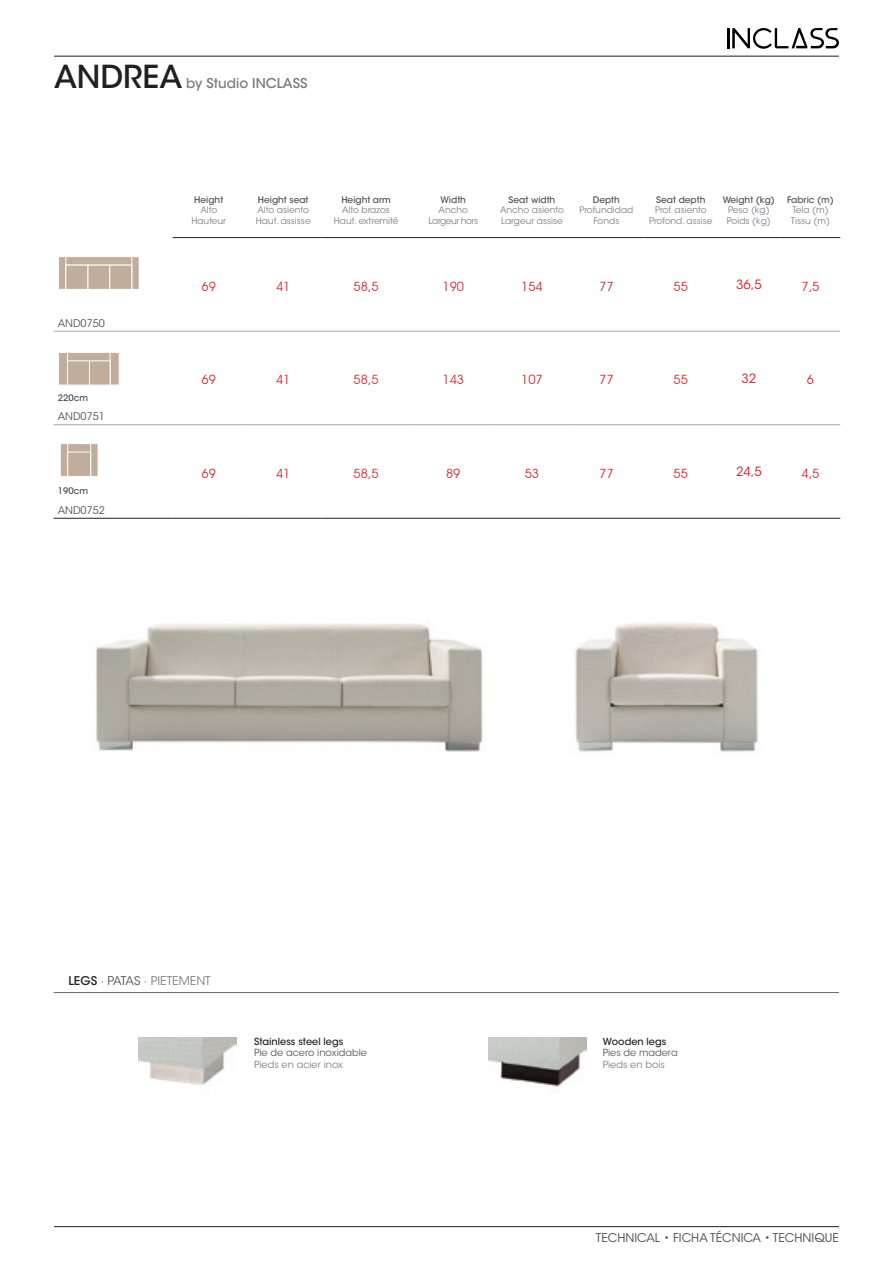
<style>
.page{position:relative;width:893px;height:1263px;background:#fff}
.page>*{position:absolute;margin:0;border:0;box-sizing:border-box;transform-origin:0 0}
.Título{font:500 31.5px "ITC Avant Garde Std";color:#231f20}
.Título-2{font:500 13.5px "ITC Avant Garde Std";color:#787a7d}
.Medidas{font:12.75px "Avant Garde IT Cby BT";color:#d1232a}
.Medidas-2{font:12.75px "ITC Avant Garde Std";color:#d1232a}
.Subtitulo{font:12px "ITC Avant Garde Std";color:#505052}
.t1{font:12px "ITC Avant Garde Std";color:#808285}
.Texto_continuo{font:10.5px "ITC Avant Garde Std";color:#57585a}
.Texto_Esp{font:9.75px "ITC Avant Garde Std";color:#57585a}
.Texto_ing{font:500 9.75px "ITC Avant Garde Std";color:#231f20}
.Texto_fran{font:9.75px "ITC Avant Garde Std";color:#808285}
.Texto_tabla{font:500 9px "ITC Avant Garde Std";color:#505052}
.Texto_tabla_más_clar{font:9px "ITC Avant Garde Std";color:#808086}
.Texto_tabla_claro{font:9px "ITC Avant Garde Std";color:#808086}
.Texto_tabla_más_clar-2{font:9px "ITC Avant Garde Std";letter-spacing:-.05em;color:#808086}
.s1{font-weight:500;color:#231f20}
.s2{color:#686b72}
.s3{color:#57585a}
</style>
<div class="page">
<hr style="left:54px;top:331px;width:119px;height:1px;background:#a8a9ad">
<hr style="left:173px;top:331px;width:72px;height:1px;background:#a8a9ad">
<hr style="left:245px;top:331px;width:76px;height:1px;background:#a8a9ad">
<hr style="left:321px;top:331px;width:90px;height:1px;background:#a8a9ad">
<hr style="left:411px;top:331px;width:85px;height:1px;background:#a8a9ad">
<hr style="left:496px;top:331px;width:72px;height:1px;background:#a8a9ad">
<hr style="left:568px;top:331px;width:77px;height:1px;background:#a8a9ad">
<hr style="left:645px;top:331px;width:72px;height:1px;background:#a8a9ad">
<hr style="left:717px;top:331px;width:64px;height:1px;background:#a8a9ad">
<hr style="left:781px;top:331px;width:59px;height:1px;background:#a8a9ad">
<hr style="left:54px;top:424px;width:119px;height:1px;background:#a8a9ad">
<hr style="left:173px;top:424px;width:72px;height:1px;background:#a8a9ad">
<hr style="left:245px;top:424px;width:76px;height:1px;background:#a8a9ad">
<hr style="left:321px;top:424px;width:90px;height:1px;background:#a8a9ad">
<hr style="left:411px;top:424px;width:85px;height:1px;background:#a8a9ad">
<hr style="left:496px;top:424px;width:72px;height:1px;background:#a8a9ad">
<hr style="left:568px;top:424px;width:77px;height:1px;background:#a8a9ad">
<hr style="left:645px;top:424px;width:72px;height:1px;background:#a8a9ad">
<hr style="left:717px;top:424px;width:64px;height:1px;background:#a8a9ad">
<hr style="left:781px;top:424px;width:59px;height:1px;background:#a8a9ad">
<hr style="left:173px;top:237px;width:72px;height:1px;background:#231f20">
<hr style="left:245px;top:237px;width:76px;height:1px;background:#231f20">
<hr style="left:321px;top:237px;width:90px;height:1px;background:#231f20">
<hr style="left:411px;top:237px;width:85px;height:1px;background:#231f20">
<hr style="left:496px;top:237px;width:72px;height:1px;background:#231f20">
<hr style="left:568px;top:237px;width:77px;height:1px;background:#231f20">
<hr style="left:645px;top:237px;width:72px;height:1px;background:#231f20">
<hr style="left:717px;top:237px;width:64px;height:1px;background:#231f20">
<hr style="left:781px;top:237px;width:59px;height:1px;background:#231f20">
<hr style="left:54px;top:518px;width:119px;height:1px;background:#231f20">
<hr style="left:173px;top:518px;width:72px;height:1px;background:#231f20">
<hr style="left:245px;top:518px;width:76px;height:1px;background:#231f20">
<hr style="left:321px;top:518px;width:90px;height:1px;background:#231f20">
<hr style="left:411px;top:518px;width:85px;height:1px;background:#231f20">
<hr style="left:496px;top:518px;width:72px;height:1px;background:#231f20">
<hr style="left:568px;top:518px;width:77px;height:1px;background:#231f20">
<hr style="left:645px;top:518px;width:72px;height:1px;background:#231f20">
<hr style="left:717px;top:518px;width:64px;height:1px;background:#231f20">
<hr style="left:781px;top:518px;width:59px;height:1px;background:#231f20">
<hr style="left:54px;top:992px;width:785px;height:1px;background:#686b72">
<div style="left:60px;top:443px;width:39px;height:34px;background:#c0ad9b;border:1px solid #fff"></div>
<div style="left:67px;top:443px;width:24px;height:34px;background:#c0ad9b;border:1px solid #fff"></div>
<div style="left:67px;top:452px;width:24px;height:25px;background:#c0ad9b;border:1px solid #fff"></div>
<div style="left:58px;top:256px;width:82px;height:34px;background:#c0ad9b;border:1px solid #fff"></div>
<div style="left:65px;top:256px;width:67px;height:34px;background:#c0ad9b;border:1px solid #fff"></div>
<div style="left:87px;top:265px;width:23px;height:25px;background:#c0ad9b;border:1px solid #fff"></div>
<div style="left:109px;top:265px;width:23px;height:25px;background:#c0ad9b;border:1px solid #fff"></div>
<div style="left:65px;top:265px;width:23px;height:25px;background:#c0ad9b;border:1px solid #fff"></div>
<div style="left:58px;top:352px;width:62px;height:33px;background:#c0ad9b;border:1px solid #fff"></div>
<div style="left:67px;top:352px;width:43px;height:33px;background:#c0ad9b;border:1px solid #fff"></div>
<div style="left:89px;top:360px;width:21px;height:25px;background:#c0ad9b;border:1px solid #fff"></div>
<div style="left:67px;top:360px;width:23px;height:25px;background:#c0ad9b;border:1px solid #fff"></div>
<img style="left:488px;top:1037px;width:98px;height:50px">
<img style="left:138px;top:1037px;width:98px;height:48px">
<img style="left:96px;top:623px;width:387px;height:129px">
<img style="left:575px;top:623px;width:184px;height:129px">
<hr style="left:54px;top:56px;width:785px;height:1px;background:#231f20">
<hr style="left:54px;top:1226px;width:785px;height:1px;background:#231f20">
<hr style="left:727px;top:28px;width:2px;height:20px;background:#000">
<svg style="left:732px;top:28px;width:107px;height:21px"></svg>
<p class="Título" style="left:54px;top:57px;width:130px">ANDREA</p>
<p class="Título-2" style="left:186px;top:75px;width:123px">by Studio INCLASS</p>
<p class="Texto_tabla" style="left:194px;top:194px;width:30px">Height</p>
<p class="Texto_tabla_claro" style="left:200px;top:205px;width:18px">Alto</p>
<p class="Texto_tabla_más_clar" style="left:191px;top:215px;width:36px">Hauteur</p>
<p class="Texto_tabla" style="left:258px;top:194px;width:52px">Height seat</p>
<p class="Texto_tabla_claro" style="left:258px;top:205px;width:53px">Alto asiento</p>
<p class="Texto_tabla_más_clar" style="left:256px;top:215px;width:56px">Haut. assisse</p>
<p class="Texto_tabla" style="left:341px;top:194px;width:51px">Height arm</p>
<p class="Texto_tabla_claro" style="left:342px;top:205px;width:49px">Alto brazos</p>
<p class="Texto_tabla_más_clar" style="left:334px;top:215px;width:66px">Haut. extremité</p>
<p class="Texto_tabla" style="left:441px;top:194px;width:27px">Width</p>
<p class="Texto_tabla_claro" style="left:439px;top:205px;width:31px">Ancho</p>
<p class="Texto_tabla_más_clar-2" style="left:428px;top:215px;width:51px">Largeur hors</p>
<p class="Texto_tabla" style="left:509px;top:194px;width:48px">Seat width</p>
<p class="Texto_tabla_claro" style="left:500px;top:205px;width:65px">Ancho asiento</p>
<p class="Texto_tabla_más_clar" style="left:501px;top:215px;width:63px">Largeur assise</p>
<p class="Texto_tabla" style="left:593px;top:194px;width:29px">Depth</p>
<p class="Texto_tabla_claro" style="left:579px;top:205px;width:55px">Profundidad</p>
<p class="Texto_tabla_más_clar" style="left:593px;top:215px;width:27px">Fonds</p>
<p class="Texto_tabla" style="left:656px;top:194px;width:51px">Seat depth</p>
<p class="Texto_tabla_claro" style="left:655px;top:205px;width:53px">Prof. asiento</p>
<p class="Texto_tabla_más_clar" style="left:649px;top:215px;width:65px">Profond. assise</p>
<p class="Texto_tabla" style="left:723px;top:194px;width:54px">Weight (kg)</p>
<p class="Texto_tabla_claro" style="left:728px;top:205px;width:43px">Peso (kg)</p>
<p class="Texto_tabla_más_clar" style="left:727px;top:215px;width:46px">Poids (kg)</p>
<p class="Texto_tabla" style="left:787px;top:194px;width:49px">Fabric (m)</p>
<p class="Texto_tabla_claro" style="left:792px;top:205px;width:38px">Tela (m)</p>
<p class="Texto_tabla_más_clar" style="left:791px;top:215px;width:41px">Tissu (m)</p>
<p class="Texto_continuo" style="left:58px;top:317px;width:48px">AND0750</p>
<p class="Texto_tabla" style="left:58px;top:392px;width:32px">220cm</p>
<p class="Texto_continuo" style="left:58px;top:410px;width:48px">AND0751</p>
<p class="Texto_tabla" style="left:58px;top:485px;width:32px">190cm</p>
<p class="Texto_continuo" style="left:58px;top:504px;width:48px">AND0752</p>
<p class="Medidas" style="left:202px;top:278px;width:16px">69</p>
<p class="Medidas" style="left:276px;top:278px;width:16px">41</p>
<p class="Medidas" style="left:354px;top:278px;width:27px">58,5</p>
<p class="Medidas" style="left:442px;top:278px;width:23px">190</p>
<p class="Medidas" style="left:521px;top:278px;width:23px">154</p>
<p class="Medidas" style="left:599px;top:278px;width:16px">77</p>
<p class="Medidas" style="left:674px;top:278px;width:16px">55</p>
<p class="Medidas-2" style="left:736px;top:277px;width:27px">36,5</p>
<p class="Medidas" style="left:801px;top:278px;width:20px">7,5</p>
<p class="Medidas" style="left:202px;top:372px;width:16px">69</p>
<p class="Medidas" style="left:276px;top:372px;width:16px">41</p>
<p class="Medidas" style="left:354px;top:372px;width:27px">58,5</p>
<p class="Medidas" style="left:442px;top:372px;width:23px">143</p>
<p class="Medidas" style="left:521px;top:372px;width:23px">107</p>
<p class="Medidas" style="left:599px;top:372px;width:16px">77</p>
<p class="Medidas" style="left:674px;top:372px;width:16px">55</p>
<p class="Medidas-2" style="left:741px;top:370px;width:16px">32</p>
<p class="Medidas" style="left:807px;top:372px;width:9px">6</p>
<p class="Medidas" style="left:202px;top:465px;width:16px">69</p>
<p class="Medidas" style="left:276px;top:465px;width:16px">41</p>
<p class="Medidas" style="left:354px;top:465px;width:27px">58,5</p>
<p class="Medidas" style="left:446px;top:465px;width:16px">89</p>
<p class="Medidas" style="left:525px;top:465px;width:16px">53</p>
<p class="Medidas" style="left:599px;top:465px;width:16px">77</p>
<p class="Medidas" style="left:674px;top:465px;width:16px">55</p>
<p class="Medidas-2" style="left:736px;top:464px;width:27px">24,5</p>
<p class="Medidas" style="left:801px;top:465px;width:20px">4,5</p>
<p class="t1" style="left:68px;top:974px;width:144px"><span class="s1">LEGS</span> <span class="s2">·</span> <span class="s3">PATAS</span> <span class="s2">·</span> PIETEMENT</p>
<p class="Texto_ing" style="left:254px;top:1035px;width:91px">Stainless steel legs</p>
<p class="Texto_Esp" style="left:254px;top:1047px;width:114px">Pie de acero inoxidable</p>
<p class="Texto_fran" style="left:254px;top:1058px;width:90px">Pieds en acier inox</p>
<p class="Texto_ing" style="left:603px;top:1035px;width:65px">Wooden legs</p>
<p class="Texto_Esp" style="left:603px;top:1047px;width:77px">Pies de madera</p>
<p class="Texto_fran" style="left:603px;top:1058px;width:64px">Pieds en bois</p>
<p class="Subtitulo" style="left:596px;top:1230px;width:245px">TECHNICAL • FICHA TÉCNICA • TECHNIQUE</p>
</div>
